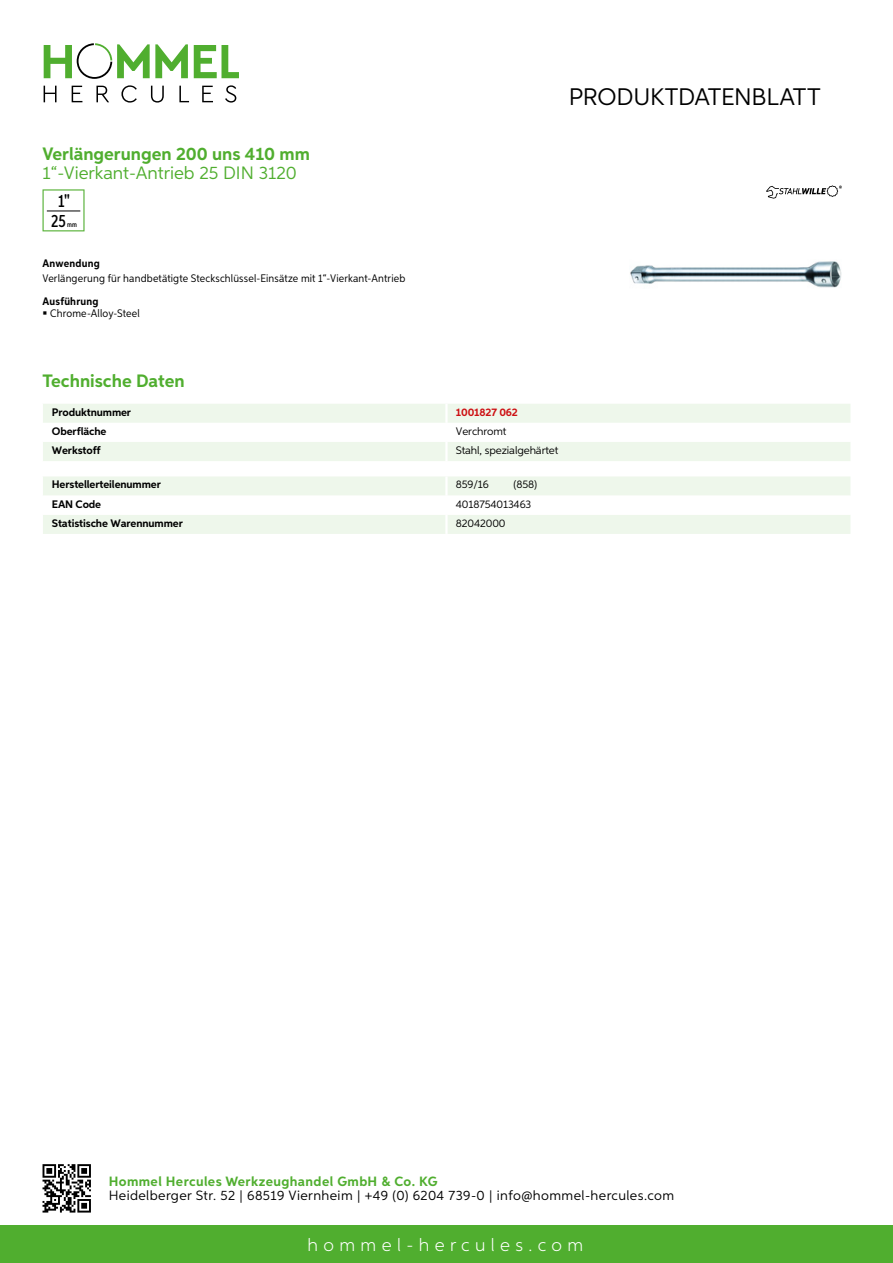
<style>
.page{position:relative;width:893px;height:1263px;background:#fff}
.page>*{position:absolute;margin:0;border:0;box-sizing:border-box;transform-origin:0 0}
.t1{font:24px "Aspira";letter-spacing:-.01em;color:#000}
.t2{font:700 18px "Aspira";color:#50ae2f}
.t3{font:18px "Aspira";color:#50ae2f}
.t4{font:300 18px "Aspira";letter-spacing:.3em;color:#fff}
.t5{font:500 17.85px/20.4px "Aspira XX Nar";color:#000;text-align:center}
.t6{font:13.5px "Aspira";letter-spacing:.03em;color:#000}
.t7{font:700 13.5px "Aspira";letter-spacing:.03em;color:#50ae2f}
.t8{font:10.95px "Aspira Nar";letter-spacing:.015em;color:#000}
.t9{font:700 10.95px "Aspira";letter-spacing:-.01em;color:#000}
.t10{font:10.95px "Aspira";letter-spacing:-.01em;color:#000}
.t11{font:700 10.95px "Aspira Nar";letter-spacing:.02em;color:#000}
.t12{font:700 10.95px "Aspira";letter-spacing:-.01em;color:#cd1013}
.t13{font:500 7.35px "Aspira XX Nar";color:#000}
</style>
<div class="page">
<div style="left:0;top:1226px;width:893px;height:37px;background:#50ae2f"></div>
<svg style="left:43px;top:1164px;width:48px;height:48px"></svg>
<svg style="left:194px;top:45px;width:45px;height:33px"></svg>
<svg style="left:44px;top:43px;width:144px;height:36px"></svg>
<svg style="left:44px;top:86px;width:13px;height:16px"></svg>
<svg style="left:72px;top:86px;width:10px;height:16px"></svg>
<svg style="left:96px;top:86px;width:13px;height:16px"></svg>
<svg style="left:121px;top:85px;width:16px;height:18px"></svg>
<svg style="left:151px;top:86px;width:13px;height:17px"></svg>
<svg style="left:179px;top:86px;width:10px;height:16px"></svg>
<svg style="left:202px;top:86px;width:11px;height:16px"></svg>
<svg style="left:225px;top:85px;width:11px;height:18px"></svg>
<svg style="left:43px;top:404px;width:807px;height:57px"></svg>
<hr style="left:445px;top:442px;width:3px;height:19px;background:#fff">
<svg style="left:43px;top:476px;width:807px;height:58px"></svg>
<hr style="left:445px;top:515px;width:3px;height:19px;background:#fff">
<svg style="left:43px;top:189px;width:42px;height:42px"></svg>
<hr style="left:47px;top:211px;width:33px;height:1px;background:#000">
<img style="left:630px;top:261px;width:212px;height:27px">
<svg style="left:766px;top:185px;width:76px;height:14px"></svg>
<h2 class="t2" style="left:43px;top:142px;width:269px">Verlängerungen 200 uns 410 mm</h2>
<h2 class="t3" style="left:43px;top:162px;width:256px">1“-Vierkant-Antrieb 25 DIN 3120</h2>
<h3 class="t5" style="left:51px;top:191px;width:20px">1"<br>25</h3>
<p class="t13" style="left:67px;top:220px;width:11px">mm</p>
<p class="t11" style="left:43px;top:257px;width:59px">Anwendung</p>
<p class="t8" style="left:43px;top:272px;width:364px">Verlängerung für handbetätigte Steckschlüssel-Einsätze mit 1“-Vierkant-Antrieb</p>
<p class="t11" style="left:43px;top:294px;width:58px">Ausführung</p>
<p class="t8" style="left:50px;top:307px;width:91px">Chrome-Alloy-Steel</p>
<h1 class="t1" style="left:569px;top:82px;width:253px">Produktdatenblatt</h1>
<h2 class="t2" style="left:43px;top:369px;width:144px">Technische Daten</h2>
<p class="t9" style="left:52px;top:405px;width:81px">Produktnummer</p>
<p class="t12" style="left:456px;top:405px;width:64px">1001827 062</p>
<p class="t9" style="left:52px;top:424px;width:56px">Oberfläche</p>
<p class="t10" style="left:456px;top:424px;width:52px">Verchromt</p>
<p class="t9" style="left:52px;top:443px;width:50px">Werkstoff</p>
<p class="t10" style="left:456px;top:443px;width:104px">Stahl, spezialgehärtet</p>
<p class="t9" style="left:52px;top:478px;width:111px">Herstellerteilenummer</p>
<p class="t10" style="left:456px;top:478px;width:34px">859/16</p>
<p class="t10" style="left:514px;top:478px;width:25px">(858)</p>
<p class="t9" style="left:52px;top:497px;width:51px">EAN Code</p>
<p class="t10" style="left:456px;top:497px;width:77px">4018754013463</p>
<p class="t9" style="left:52px;top:516px;width:132px">Statistische Warennummer</p>
<p class="t10" style="left:456px;top:516px;width:51px">82042000</p>
<p class="t7" style="left:109px;top:1172px;width:330px">Hommel Hercules Werkzeughandel GmbH &amp; Co. KG</p>
<p class="t6" style="left:109px;top:1187px;width:567px">Heidelberger Str. 52 | 68519 Viernheim | +49 (0) 6204 739-0 | info@hommel-hercules.com</p>
<h2 class="t4" style="left:307px;top:1234px;width:277px">hommel-hercules.com</h2>
</div>
